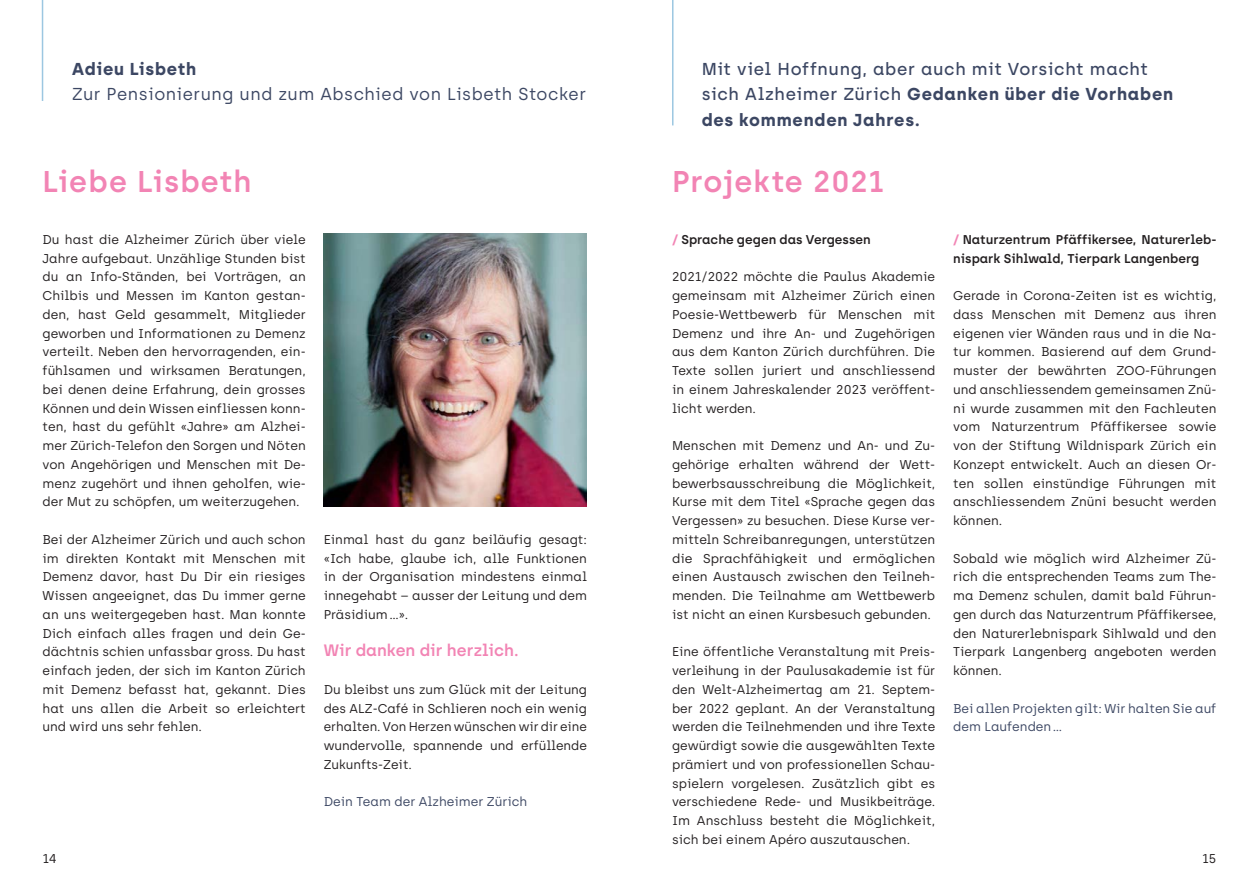
<style>
.page{position:relative;width:1259px;height:893px;background:#fff}
.page>*{position:absolute;margin:0;border:0;box-sizing:border-box;transform-origin:0 0}
.t1{font:600 30px "Archia";letter-spacing:.025em;color:#f284b4}
.Lead{font:500 17.25px/25.5px "Archia";letter-spacing:.03em;color:#3c4763}
.Lead-2{font:17.25px "Archia";letter-spacing:.03em;color:#3c4763}
.Lead-3{font:700 17.25px "Archia";letter-spacing:.04em;color:#3c4763}
.Bullets{font:600 16.5px "Archia";color:#f284b4}
.Bullets-2{font:12.75px/18.8px "Archia";color:#231f20;text-align:justify}
.Bullets-3{font:600 12.75px/18.8px "Archia";color:#231f20}
.Bullets-4{font:12.75px/18.8px "Archia";color:#3c4763}
.s1{font-weight:700}
.s2{font-weight:700;color:#f284b4}
</style>
<div class="page">
<hr style="left:42px;top:0;width:1px;height:101px;background:#9cc7e1">
<hr style="left:672px;top:0;width:1px;height:125px;background:#9cc7e1">
<img style="left:324px;top:234px;width:262px;height:272px">
<p class="Lead-3" style="left:72px;top:58px;width:126px">Adieu Lisbeth</p>
<p class="Lead-2" style="left:72px;top:84px;width:515px">Zur Pensionierung und zum Abschied von Lisbeth Stocker</p>
<p class="Lead" style="left:702px;top:56px;width:473px">Mit viel Hoffnung, aber auch mit Vorsicht macht sich Alzheimer Zürich <span class="s1">Gedanken über die Vorhaben des kommenden Jahres.</span></p>
<h2 class="t1" style="left:43px;top:163px;width:210px">Liebe Lisbeth</h2>
<h2 class="t1" style="left:672px;top:163px;width:213px">Projekte 2021</h2>
<p class="Bullets-2" style="left:43px;top:230px;width:265px">Du hast die Alzheimer Zürich über viele Jahre aufgebaut. Unzählige Stunden bist du an Info-Ständen, bei Vorträgen, an Chilbis und Messen im Kanton gestan&shy;den, hast Geld gesammelt, Mitglieder geworben und Informationen zu Demenz verteilt. Neben den hervorragenden, ein&shy;fühlsamen und wirksamen Beratungen, bei denen deine Erfahrung, dein grosses Können und dein Wissen einfliessen konn&shy;ten, hast du gefühlt «Jahre» am Alzhei&shy;mer Zürich-Telefon den Sorgen und Nöten von Angehörigen und Menschen mit De&shy;menz zugehört und ihnen geholfen, wie&shy;der Mut zu schöpfen, um weiterzugehen.</p>
<p class="Bullets-2" style="left:43px;top:530px;width:265px">Bei der Alzheimer Zürich und auch schon im direkten Kontakt mit Menschen mit Demenz davor, hast Du Dir ein riesiges Wissen angeeignet, das Du immer gerne an uns weitergegeben hast. Man konnte Dich einfach alles fragen und dein Ge&shy;dächtnis schien unfassbar gross. Du hast einfach jeden, der sich im Kanton Zürich mit Demenz befasst hat, gekannt. Dies hat uns allen die Arbeit so erleichtert und wird uns sehr fehlen.</p>
<p class="Bullets-2" style="left:324px;top:530px;width:265px">Einmal hast du ganz beiläufig gesagt: «Ich habe, glaube ich, alle Funktionen in der Organisation mindestens einmal innegehabt – ausser der Leitung und dem Präsidium…».</p>
<p class="Bullets" style="left:324px;top:641px;width:196px">Wir danken dir herzlich.</p>
<p class="Bullets-2" style="left:324px;top:680px;width:265px">Du bleibst uns zum Glück mit der Leitung des ALZ-Café in Schlieren noch ein wenig erhalten. Von Herzen wünschen wir dir eine wundervolle, spannende und erfüllende Zukunfts-Zeit.</p>
<p class="Bullets-4" style="left:324px;top:792px;width:205px">Dein Team der Alzheimer Zürich</p>
<p class="Bullets-3" style="left:672px;top:230px;width:200px"><span class="s2">/</span> Sprache gegen das Vergessen</p>
<p class="Bullets-2" style="left:672px;top:267px;width:265px">2021/2022 möchte die Paulus Akademie gemeinsam mit Alzheimer Zürich einen Poesie-Wettbewerb für Menschen mit Demenz und ihre An- und Zugehörigen aus dem Kanton Zürich durchführen. Die Texte sollen juriert und anschliessend in einem Jahreskalender 2023 veröffent&shy;licht werden.</p>
<p class="Bullets-2" style="left:672px;top:436px;width:265px">Menschen mit Demenz und An- und Zu&shy;gehörige erhalten während der Wett&shy;bewerbsausschreibung die Möglichkeit, Kurse mit dem Titel «Sprache gegen das Vergessen» zu besuchen. Diese Kurse ver&shy;mitteln Schreibanregungen, unterstützen die Sprachfähigkeit und ermöglichen einen Austausch zwischen den Teilneh&shy;menden. Die Teilnahme am Wettbewerb ist nicht an einen Kursbesuch gebunden.</p>
<p class="Bullets-2" style="left:672px;top:642px;width:265px">Eine öffentliche Veranstaltung mit Preis&shy;verleihung in der Paulusakademie ist für den Welt-Alzheimertag am 21. Septem&shy;ber 2022 geplant. An der Veranstaltung werden die Teilnehmenden und ihre Texte gewürdigt sowie die ausgewählten Texte prämiert und von professionellen Schau&shy;spielern vorgelesen. Zusätzlich gibt es verschiedene Rede- und Musikbeiträge.<br>Im Anschluss besteht die Möglichkeit, sich bei einem Apéro auszutauschen.</p>
<p class="Bullets-3" style="left:953px;top:230px;width:265px"><span class="s2">/</span> Naturzentrum Pfäffikersee, Naturerleb&shy;nispark Sihlwald, Tierpark Langenberg</p>
<p class="Bullets-2" style="left:953px;top:286px;width:265px">Gerade in Corona-Zeiten ist es wichtig, dass Menschen mit Demenz aus ihren eigenen vier Wänden raus und in die Na&shy;tur kommen. Basierend auf dem Grund&shy;muster der bewährten ZOO-Führungen und anschliessendem gemeinsamen Znü&shy;ni wurde zusammen mit den Fachleuten vom Naturzentrum Pfäffikersee sowie von der Stiftung Wildnispark Zürich ein Konzept entwickelt. Auch an diesen Or&shy;ten sollen einstündige Führungen mit anschliessendem Znüni besucht werden können.</p>
<p class="Bullets-2" style="left:953px;top:549px;width:265px">Sobald wie möglich wird Alzheimer Zü&shy;rich die entsprechenden Teams zum The&shy;ma Demenz schulen, damit bald Führun&shy;gen durch das Naturzentrum Pfäffikersee, den Naturerlebnispark Sihlwald und den Tierpark Langenberg angeboten werden können.</p>
<p class="Bullets-4" style="left:953px;top:699px;width:265px">Bei allen Projekten gilt: Wir halten Sie auf dem Laufenden…</p>
<p class="Bullets-2" style="left:43px;top:849px;width:16px">14</p>
<p class="Bullets-2" style="left:1202px;top:849px;width:16px">15</p>
</div>
